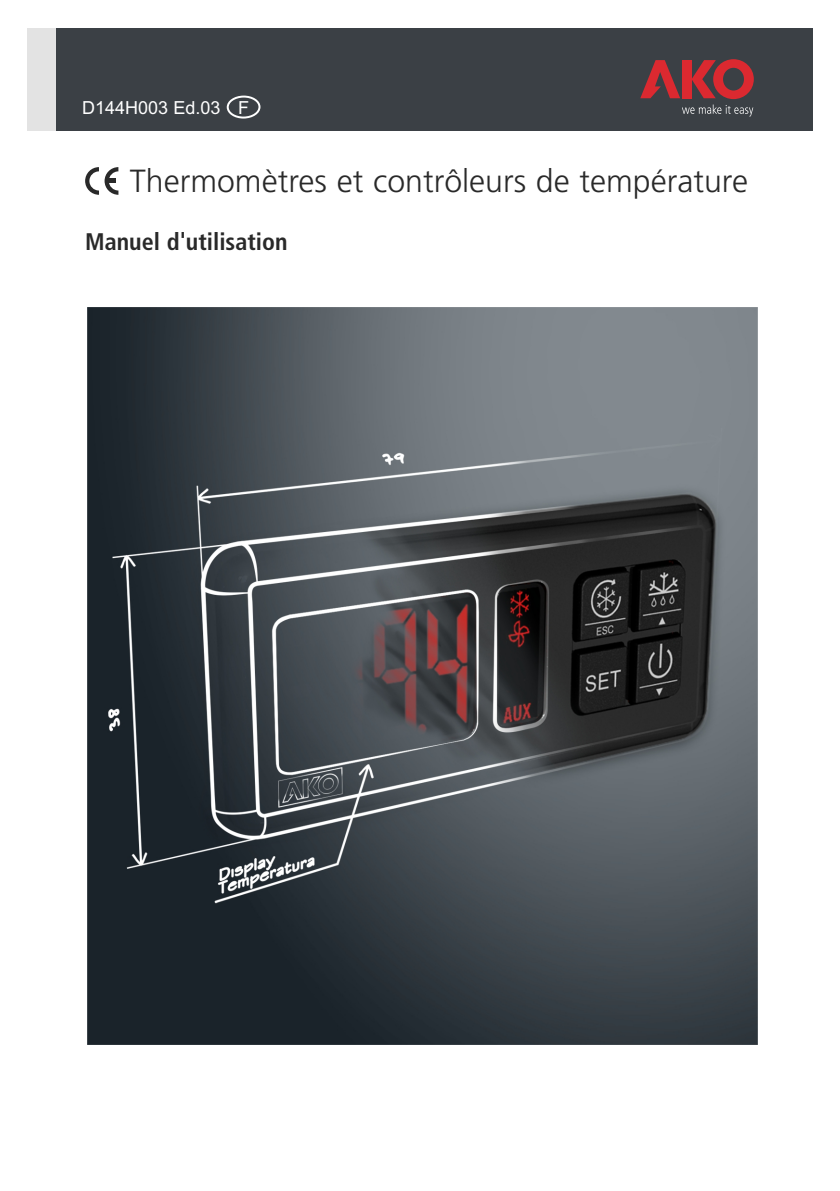
<style>
.page{position:relative;width:840px;height:1191px;background:#fff}
.page>*{position:absolute;margin:0;border:0;box-sizing:border-box;transform-origin:0 0}
.t1{font:300 32px "Frutiger 45";color:#292929}
.t2{font:700 condensed 24px "Frutiger 67";color:#292929}
.t3{font:18px "Arial";color:#fff}
</style>
<div class="page">
<svg style="left:85px;top:167px;width:33px;height:28px"></svg>
<div style="left:55px;top:28px;width:757px;height:102px;background:#3b4045"></div>
<div style="left:27px;top:28px;width:28px;height:102px;background:#e3e3e3"></div>
<svg style="left:682px;top:105px;width:70px;height:11px"></svg>
<svg style="left:640px;top:60px;width:39px;height:38px"></svg>
<div style="left:681px;top:60px;width:10px;height:38px;background:#db2930"></div>
<svg style="left:691px;top:59px;width:62px;height:40px"></svg>
<img style="left:88px;top:307px;width:669px;height:737px">
<div style="left:226px;top:95px;width:34px;height:24px;border:2px solid #fff;border-radius:50%"></div>
<p class="t3" style="left:82px;top:101px;width:168px">D144H003 Ed.03 F</p>
<p class="t1" style="left:130px;top:168px;width:619px">Thermomètres et contrôleurs de température</p>
<p class="t2" style="left:85px;top:232px;width:204px">Manuel d'utilisation</p>
</div>
